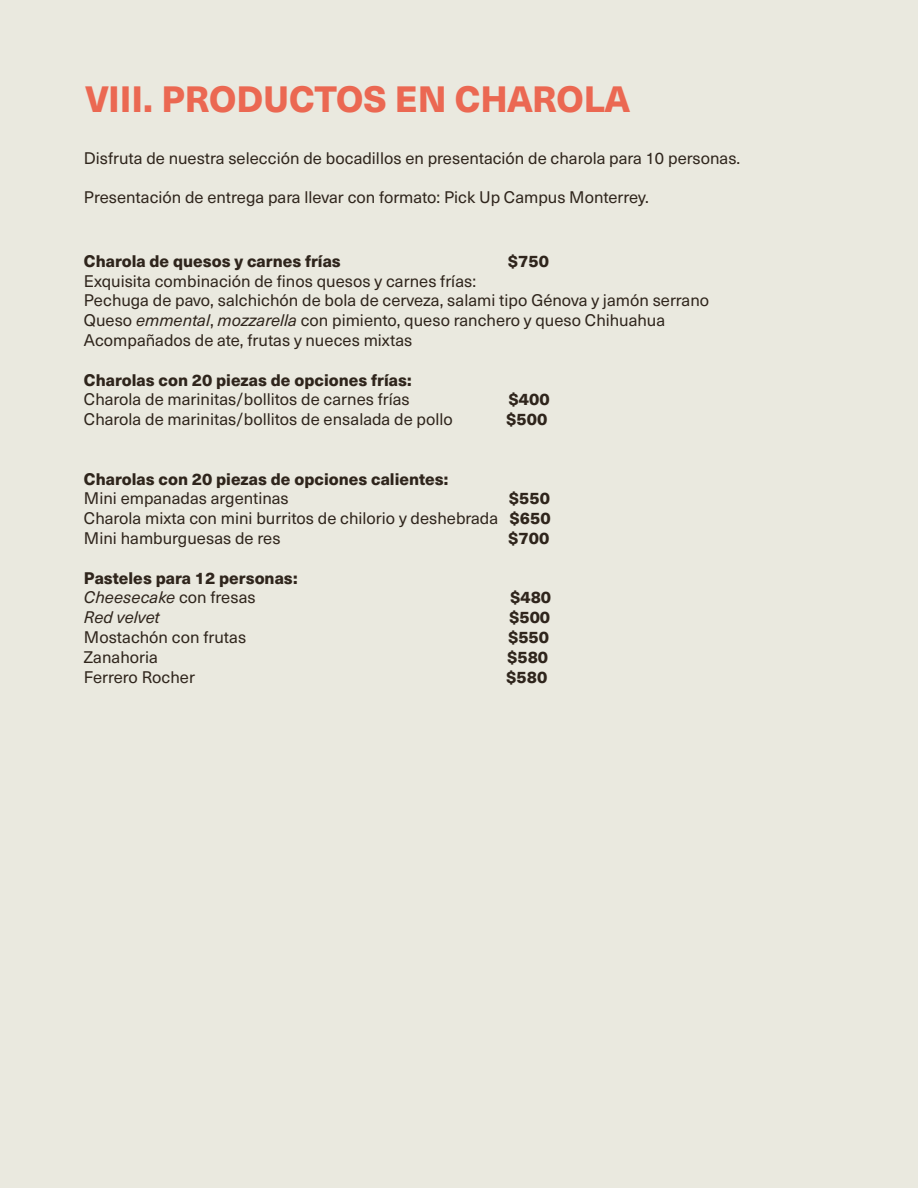
<style>
.page{position:relative;width:918px;height:1188px;background:#eae9df}
.page>*{position:absolute;margin:0;border:0;box-sizing:border-box;transform-origin:0 0}
.t1{font:800 36px "Neue Haas Unica";color:#eb6852}
.t2{font:16.5px "Neue Haas Unica";color:#2f251c}
.t3{font:800 16.5px "Neue Haas Unica";color:#2f251c}
.t4{font:italic 16.5px "Neue Haas Unica";color:#2f251c}
.s1{font-style:italic}
.s2{font-weight:800}
.s3{font-style:normal}
</style>
<div class="page">
<p class="t1" style="left:85px;top:71px;width:547px">VIII. PRODUCTOS EN CHAROLA</p>
<p class="t2" style="left:84px;top:145px;width:658px">Disfruta de nuestra selección de bocadillos en presentación de charola para 10 personas.</p>
<p class="t2" style="left:84px;top:185px;width:567px">Presentación de entrega para llevar con formato: Pick Up Campus Monterrey.</p>
<p class="t3" style="left:84px;top:248px;width:258px">Charola de quesos y carnes frías</p>
<p class="t3" style="left:508px;top:248px;width:43px">$750</p>
<p class="t2" style="left:84px;top:269px;width:394px">Exquisita combinación de finos quesos y carnes frías:</p>
<p class="t2" style="left:84px;top:288px;width:627px">Pechuga de pavo, salchichón de bola de cerveza, salami tipo Génova y jamón serrano</p>
<p class="t2" style="left:84px;top:308px;width:583px">Queso <span class="s1">emmental</span>, <span class="s1">mozzarella</span> con pimiento, queso ranchero y queso Chihuahua</p>
<p class="t2" style="left:84px;top:328px;width:330px">Acompañados de ate, frutas y nueces mixtas</p>
<p class="t3" style="left:84px;top:367px;width:329px">Charolas con 20 piezas de opciones frías:</p>
<p class="t2" style="left:84px;top:387px;width:327px">Charola de marinitas/bollitos de carnes frías</p>
<p class="t3" style="left:508px;top:387px;width:43px">$400</p>
<p class="t2" style="left:84px;top:407px;width:370px">Charola de marinitas/bollitos de ensalada de pollo</p>
<p class="t3" style="left:506px;top:407px;width:43px">$500</p>
<p class="t3" style="left:84px;top:466px;width:366px">Charolas con 20 piezas de opciones calientes:</p>
<p class="t2" style="left:84px;top:486px;width:206px">Mini empanadas argentinas</p>
<p class="t3" style="left:509px;top:486px;width:43px">$550</p>
<p class="t2" style="left:84px;top:506px;width:468px">Charola mixta con mini burritos de chilorio y deshebrada <span class="s2">$650</span></p>
<p class="t2" style="left:84px;top:526px;width:198px">Mini hamburguesas de res</p>
<p class="t3" style="left:508px;top:525px;width:43px">$700</p>
<p class="t3" style="left:84px;top:565px;width:215px">Pasteles para 12 personas:</p>
<p class="t4" style="left:84px;top:585px;width:173px">Cheesecake <span class="s3">con fresas</span></p>
<p class="t3" style="left:510px;top:585px;width:43px">$480</p>
<p class="t4" style="left:84px;top:605px;width:77px">Red velvet</p>
<p class="t3" style="left:509px;top:605px;width:43px">$500</p>
<p class="t2" style="left:84px;top:625px;width:164px">Mostachón con frutas</p>
<p class="t3" style="left:508px;top:624px;width:43px">$550</p>
<p class="t2" style="left:84px;top:645px;width:75px">Zanahoria</p>
<p class="t3" style="left:507px;top:644px;width:43px">$580</p>
<p class="t2" style="left:84px;top:665px;width:113px">Ferrero Rocher</p>
<p class="t3" style="left:506px;top:664px;width:43px">$580</p>
</div>
